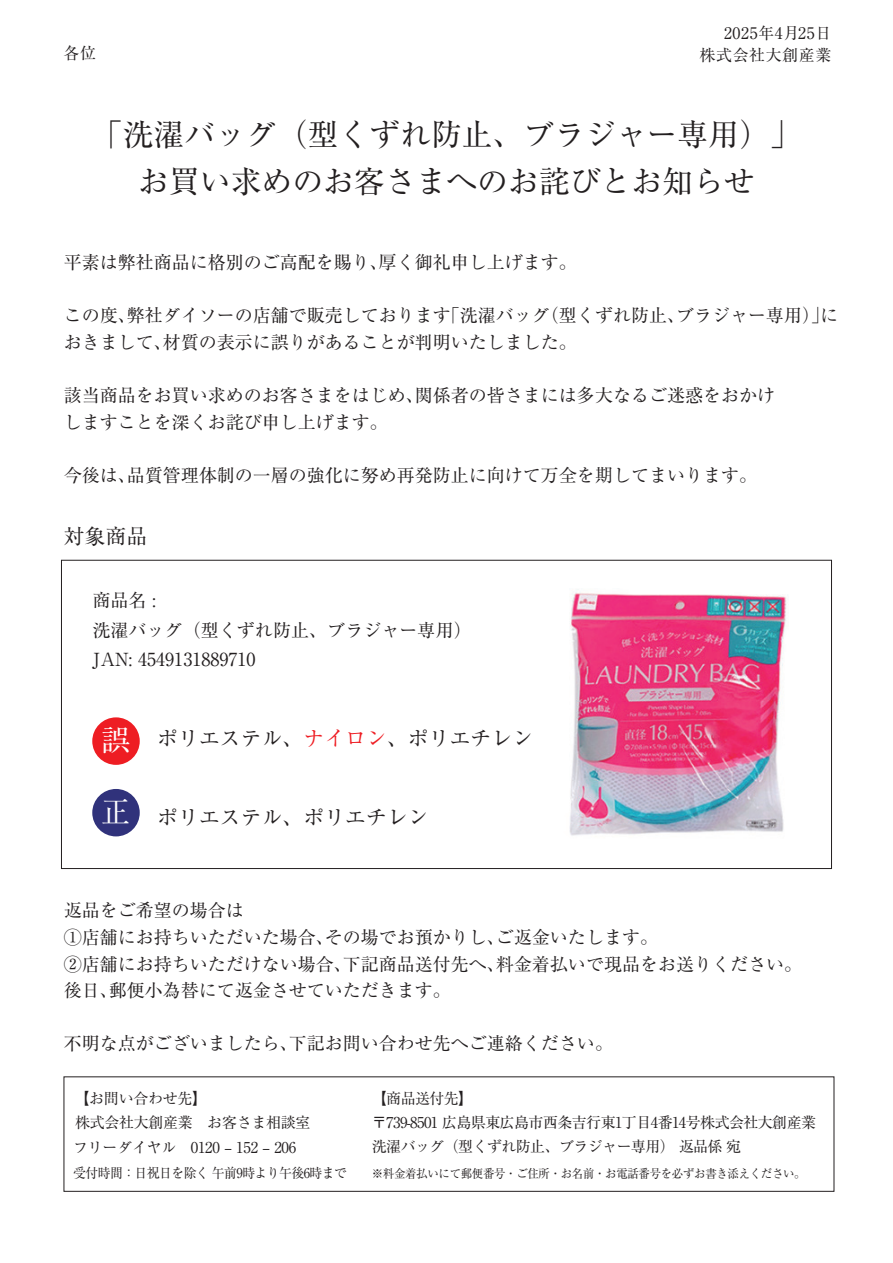
<style>
.page{position:relative;width:893px;height:1263px;background:#fff}
.page>*{position:absolute;margin:0;border:0;box-sizing:border-box;transform-origin:0 0}
.t1{font:30.9px/47.4px "Ryumin Pro";color:#231f20;text-align:center}
.t2{font:29.25px "Ryumin Pro";color:#fff}
.t3{font:20.85px "Ryumin Pro";color:#231f20}
.t4{font:18px/26.5px "Ryumin Pro";color:#231f20}
.t5{font:15.9px "Ryumin Pro";letter-spacing:.04em;color:#231f20}
.t6{font:15px/24.3px "Ryumin Pro";letter-spacing:-.04em;color:#231f20}
.t7{font:15px/24.8px "Ryumin Pro";letter-spacing:-.02em;color:#231f20}
.t8{font:13.5px "Ryumin Pro";letter-spacing:-.045em;color:#231f20;scale:.95 1}
.t9{font:12px "Ryumin Pro";letter-spacing:-.025em;color:#231f20;scale:.95 1}
.s1{color:#ee1d23}
</style>
<div class="page">
<div style="left:64px;top:1076px;width:770px;height:116px;border:1px solid #231f20"></div>
<div style="left:92px;top:717px;width:48px;height:48px;background:#ee1d23;border-radius:50%"></div>
<div style="left:92px;top:789px;width:48px;height:47px;background:#30327b;border-radius:50%"></div>
<img style="left:569px;top:592px;width:218px;height:244px">
<p class="t5" style="left:724px;top:20px;width:109px">2025年4月25日</p>
<p class="t5" style="left:64px;top:40px;width:34px">各位</p>
<p class="t5" style="left:699px;top:43px;width:133px">株式会社大創産業</p>
<h1 class="t1" style="left:92px;top:109px;width:711px">「洗濯バッグ（型くずれ防止、ブラジャー専用）」お買い求めのお客さまへのお詫びとお知らせ</h1>
<p class="t4" style="left:64px;top:248px;width:514px">平素は弊社商品に格別のご高配を賜り、厚く御礼申し上げます。</p>
<p class="t4" style="left:64px;top:301px;width:775px">この度、弊社ダイソーの店舗で販売しております「洗濯バッグ（型くずれ防止、ブラジャー専用）」におきまして、材質の表示に誤りがあることが判明いたしました。</p>
<p class="t4" style="left:64px;top:381px;width:712px">該当商品をお買い求めのお客さまをはじめ、関係者の皆さまには多大なるご迷惑をおかけしますことを深くお詫び申し上げます。</p>
<p class="t4" style="left:64px;top:461px;width:694px">今後は、品質管理体制の一層の強化に努め再発防止に向けて万全を期してまいります。</p>
<p class="t3" style="left:64px;top:520px;width:85px">対象商品</p>
<p class="t4" style="left:92px;top:585px;width:381px;line-height:29.2px">商品名 :<br>洗濯バッグ（型くずれ防止、ブラジャー専用）<br>JAN: 4549131889710</p>
<h2 class="t2" style="left:101px;top:717px;width:31px">誤</h2>
<h2 class="t2" style="left:101px;top:789px;width:31px">正</h2>
<p class="t3" style="left:157px;top:722px;width:378px">ポリエステル、<span class="s1">ナイロン</span>、ポリエチレン</p>
<p class="t3" style="left:157px;top:801px;width:273px">ポリエステル、ポリエチレン</p>
<p class="t4" style="left:64px;top:896px;width:739px">返品をご希望の場合は<br>①店舗にお持ちいただいた場合、その場でお預かりし、ご返金いたします。<br>②店舗にお持ちいただけない場合、下記商品送付先へ、料金着払いで現品をお送りください。後日、郵便小為替にて返金させていただきます。</p>
<p class="t4" style="left:64px;top:1029px;width:550px">不明な点がございましたら、下記お問い合わせ先へご連絡ください。</p>
<p class="t6" style="left:372px;top:1085px;width:446px">【商品送付先】<br>〒739-8501 広島県東広島市西条吉行東1丁目4番14号株式会社大創産業洗濯バッグ（型くずれ防止、ブラジャー専用） 返品係 宛</p>
<p class="t9" style="left:372px;top:1163px;width:458px">※料金着払いにて郵便番号・ご住所・お名前・お電話番号を必ずお書き添えください。</p>
<p class="t7" style="left:73px;top:1085px;width:239px">【お問い合わせ先】<br>株式会社大創産業　お客さま相談室フリーダイヤル　0120 ‒ 152 ‒ 206</p>
<p class="t8" style="left:73px;top:1162px;width:290px">受付時間：日祝日を除く 午前9時より午後6時まで</p>
</div>
